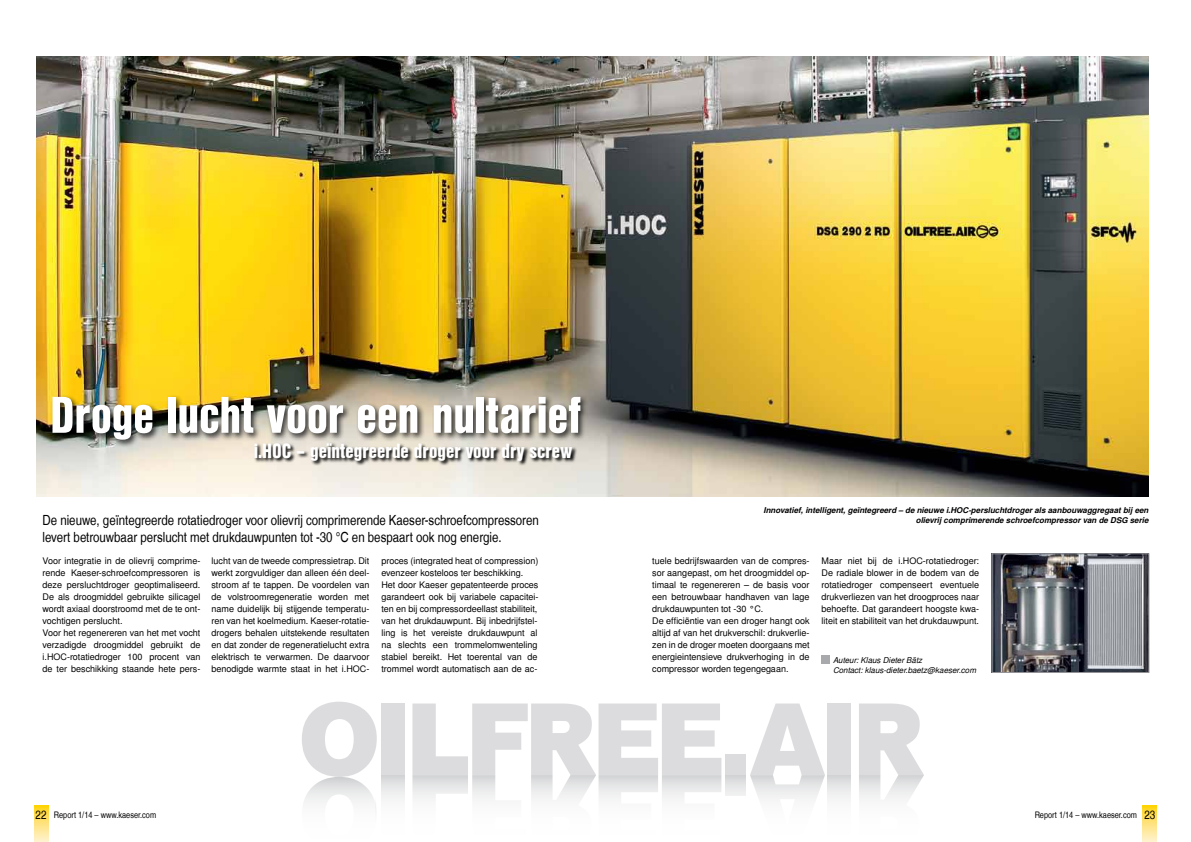
<style>
.page{position:relative;width:1191px;height:842px;background:#fff}
.page>*{position:absolute;margin:0;border:0;box-sizing:border-box;transform-origin:0 0}
.t1{font:50px "Nimbus San L Bla Con";color:#fff}
.t2{font:20px "Nimbus San L Bla Con";color:#fff}
.t3{font:14px/17px "Nimbus San L Reg Con";color:#000}
.t4{font:9px/12px "Nimbus San L";color:#000}
.t5{font:9px "Nimbus San L Reg Con";color:#000}
.t6{font:italic 700 8px/9.5px "Nimbus San L";color:#000;text-align:right}
.t7{font:italic 8px/10px "Nimbus San L";color:#000}
.s1{font-size:12px}
</style>
<div class="page">
<img style="left:993px;top:556px;width:154px;height:115px">
<div style="left:991px;top:554px;width:158px;height:119px;border:1px solid #939598"></div>
<img style="left:37px;top:57px;width:1111px;height:439px">
<div style="left:725px;top:754px;width:20px;height:21px;background:#dcdcde"></div>
<div style="left:827px;top:703px;width:23px;height:72px;background:#dcdcde"></div>
<div style="left:382px;top:703px;width:23px;height:72px;background:#dcdcde"></div>
<svg style="left:725px;top:775px;width:20px;height:21px"></svg>
<div style="left:827px;top:775px;width:23px;height:67px;background:linear-gradient(to bottom,#e1e2e3,#fff)"></div>
<svg style="left:302px;top:702px;width:75px;height:108px"></svg>
<div style="left:382px;top:775px;width:23px;height:67px;background:linear-gradient(to bottom,#e1e2e3,#fff)"></div>
<svg style="left:750px;top:703px;width:75px;height:97px"></svg>
<svg style="left:412px;top:703px;width:309px;height:97px"></svg>
<svg style="left:859px;top:703px;width:65px;height:97px"></svg>
<svg style="left:34px;top:806px;width:14px;height:36px"></svg>
<svg style="left:1142px;top:806px;width:14px;height:36px"></svg>
<svg style="left:254px;top:448px;width:323px;height:18px"></svg>
<div style="left:50px;top:394px;width:538px;height:54px;background:#000;opacity:.75"></div>
<div style="left:821px;top:655px;width:9px;height:9px;background:#a7a9ac"></div>
<h1 class="t1" style="left:50px;top:377px;width:532px">Droge lucht voor een nultarief</h1>
<h2 class="t2" style="left:254px;top:436px;width:320px">i.HOC – geïntegreerde droger voor dry screw</h2>
<h3 class="t3" style="left:43px;top:512px;width:498px">De nieuwe, geïntegreerde rotatiedroger voor olievrij comprimerende Kaeser-schroefcompressoren levert betrouwbaar perslucht met drukdauwpunten tot -30 °C en bespaart ook nog energie.</h3>
<p class="t6" style="left:763px;top:506px;width:386px">Innovatief, intelligent, geïntegreerd – de nieuwe i.HOC-persluchtdroger als aanbouwaggregaat bij een olievrij comprimerende schroefcompressor van de DSG serie</p>
<p class="t4" style="left:43px;top:555px;width:159px">Voor integratie in de olievrij comprime&shy;rende Kaeser-schroefcompressoren is deze persluchtdroger geoptimaliseerd.<br>De als droogmiddel gebruikte silicagel wordt axiaal doorstroomd met de te ont&shy;vochtigen perslucht.<br>Voor het regenereren van het met vocht verzadigde droogmiddel gebruikt de i.HOC-rotatiedroger 100 procent van de ter beschikking staande hete pers-</p>
<p class="t4" style="left:211px;top:555px;width:159px;text-align:justify">lucht van de tweede compressietrap. Dit werkt zorgvuldiger dan alleen één deel&shy;stroom af te tappen. De voordelen van de volstroomregeneratie worden met name duidelijk bij stijgende temperatu&shy;ren van het koelmedium. Kaeser-rotatie&shy;drogers behalen uitstekende resultaten en dat zonder de regeneratielucht extra elektrisch te verwarmen. De daarvoor benodigde warmte staat in het i.HOC-</p>
<p class="t4" style="left:381px;top:555px;width:159px">proces (integrated heat of compression) evenzeer kosteloos ter beschikking.<br>Het door Kaeser gepatenteerde proces garandeert ook bij variabele capacitei&shy;ten en bij compressordeellast stabiliteit, van het drukdauwpunt. Bij inbedrijfstel&shy;ling is het vereiste drukdauwpunt al na slechts een trommelomwenteling stabiel bereikt. Het toerental van de trommel wordt automatisch aan de ac-</p>
<p class="t4" style="left:652px;top:555px;width:159px">tuele bedrijfswaarden van de compres&shy;sor aangepast, om het droogmiddel op&shy;timaal te regenereren – de basis voor een betrouwbaar handhaven van lage drukdauwpunten tot -30 °C.<br>De efficiëntie van een droger hangt ook altijd af van het drukverschil: drukverlie&shy;zen in de droger moeten doorgaans met energieintensieve drukverhoging in de compressor worden tegengegaan.</p>
<p class="t4" style="left:821px;top:555px;width:159px;text-align:justify">Maar niet bij de i.HOC-rotatiedroger:<br>De radiale blower in de bodem van de rotatiedroger compenseert eventuele drukverliezen van het droogproces naar behoefte. Dat garandeert hoogste kwa&shy;liteit en stabiliteit van het drukdauwpunt.</p>
<p class="t7" style="left:833px;top:655px;width:144px">Auteur: Klaus Dieter Bätz<br>Contact: klaus-dieter.baetz@kaeser.com</p>
<p class="t5" style="left:36px;top:809px;width:122px"><span class="s1">22</span> Report 1/14 – www.kaeser.com</p>
<p class="t5" style="left:1034px;top:809px;width:122px">Report 1/14 – www.kaeser.com <span class="s1">23</span></p>
</div>
